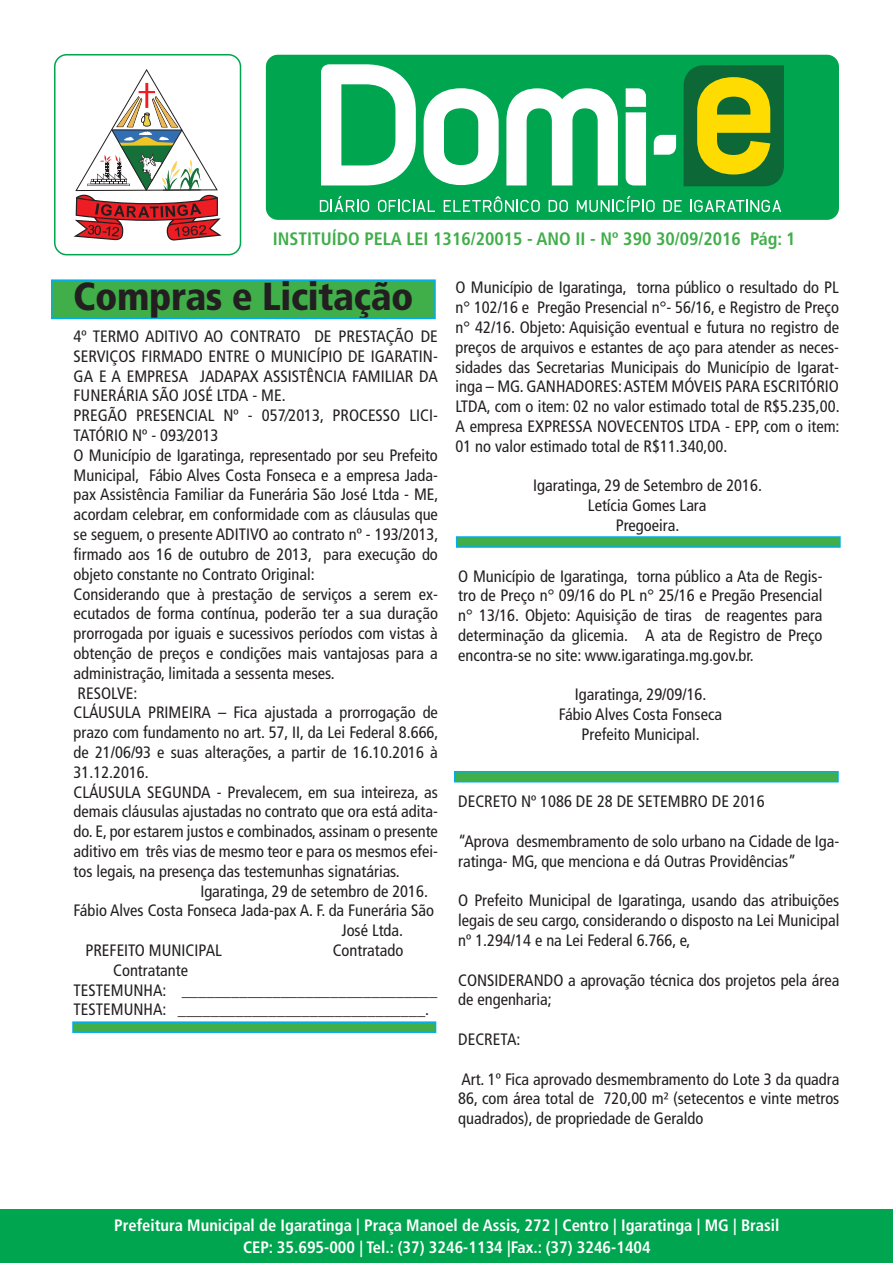
<style>
.page{position:relative;width:893px;height:1263px;background:#fff}
.page>*{position:absolute;margin:0;border:0;box-sizing:border-box;transform-origin:0 0}
.Titulo{font:900 condensed 39px "Frutiger LT Std";letter-spacing:-.01em;color:#231f20}
.t1{font:700 condensed 18px "Frutiger LT Std";color:#40ae49}
.t2{font:condensed 16.5px/19.8px "Frutiger LT Std";color:#231f20;text-align:justify}
.t3{font:700 condensed 16.5px "Frutiger LT Std";color:#fff}
</style>
<div class="page">
<div style="left:1px;top:1209px;width:892px;height:53px;background:#00a54f"></div>
<div style="left:266px;top:55px;width:573px;height:165px;background:#00a54f;border-radius:12px"></div>
<svg style="left:684px;top:65px;width:100px;height:121px;background:#6c9721"></svg>
<svg style="left:424px;top:88px;width:75px;height:97px"></svg>
<svg style="left:506px;top:88px;width:112px;height:97px"></svg>
<svg style="left:654px;top:135px;width:22px;height:20px"></svg>
<svg style="left:321px;top:64px;width:95px;height:121px"></svg>
<svg style="left:626px;top:88px;width:20px;height:97px;background:#ecf8f2"></svg>
<svg style="left:74px;top:69px;width:148px;height:172px"></svg>
<hr style="left:163px;top:189px;width:38px;height:2px;background:#231f20">
<div style="left:54px;top:54px;width:187px;height:201px;border:2px solid #00a54f;border-radius:12px"></div>
<svg style="left:320px;top:196px;width:49px;height:16px"></svg>
<svg style="left:378px;top:200px;width:57px;height:12px"></svg>
<svg style="left:444px;top:196px;width:96px;height:16px"></svg>
<svg style="left:549px;top:200px;width:19px;height:12px"></svg>
<svg style="left:577px;top:196px;width:78px;height:16px"></svg>
<svg style="left:663px;top:200px;width:19px;height:12px"></svg>
<svg style="left:690px;top:200px;width:91px;height:12px"></svg>
<div style="left:52px;top:280px;width:383px;height:38px;background:#40ae49"></div>
<div style="left:51px;top:279px;width:385px;height:40px;border:2px solid #00aeef"></div>
<div style="left:456px;top:536px;width:385px;height:12px;background:#40ae49;border:2px solid #00aeef"></div>
<div style="left:454px;top:771px;width:385px;height:11px;background:#40ae49;border:2px solid #00aeef"></div>
<div style="left:72px;top:1021px;width:364px;height:12px;background:#40ae49;border:2px solid #00aeef"></div>
<p class="t1" style="left:273px;top:228px;width:524px">INSTITUÍDO PELA LEI 1316/20015 - ANO II - Nº 390 30/09/2016 Pág: 1</p>
<p class="Titulo" style="left:73px;top:273px;width:342px">Compras e Licitação</p>
<p class="t2" style="left:455px;top:278px;width:386px">O Município de Igaratinga, torna público o resultado do PL n° 102/16 e Pregão Presencial n°- 56/16, e Registro de Preço n° 42/16. Objeto: Aquisição eventual e futura no registro de preços de arquivos e estantes de aço para atender as neces&shy;sidades das Secretarias Municipais do Município de Igarat&shy;inga – MG. GANHADORES: ASTEM MÓVEIS PARA ESCRITÓRIO LTDA, com o item: 02 no valor estimado total de R$5.235,00.<br>A empresa EXPRESSA NOVECENTOS LTDA - EPP, com o item:<br>01 no valor estimado total de R$11.340,00.</p>
<p class="t2" style="left:533px;top:476px;width:230px">Igaratinga, 29 de Setembro de 2016.</p>
<p class="t2" style="left:588px;top:496px;width:120px">Letícia Gomes Lara</p>
<p class="t2" style="left:616px;top:515px;width:65px">Pregoeira.</p>
<p class="t2" style="left:458px;top:566px;width:366px">O Município de Igaratinga, torna público a Ata de Regis&shy;tro de Preço n° 09/16 do PL n° 25/16 e Pregão Presencial n° 13/16. Objeto: Aquisição de tiras de reagentes para determinação da glicemia. A ata de Registro de Preço encontra-se no site: www.igaratinga.mg.gov.br.</p>
<p class="t2" style="left:575px;top:685px;width:133px">Igaratinga, 29/09/16.</p>
<p class="t2" style="left:559px;top:705px;width:165px">Fábio Alves Costa Fonseca</p>
<p class="t2" style="left:582px;top:724px;width:120px">Prefeito Municipal.</p>
<p class="t2" style="left:74px;top:327px;width:366px">4º TERMO ADITIVO AO CONTRATO DE PRESTAÇÃO DE SERVIÇOS FIRMADO ENTRE O MUNICÍPIO DE IGARATIN-GA E A EMPRESA JADAPAX ASSISTÊNCIA FAMILIAR DA FUNERÁRIA SÃO JOSÉ LTDA - ME.</p>
<p class="t2" style="left:74px;top:406px;width:366px">PREGÃO PRESENCIAL Nº - 057⁄2013, PROCESSO LICI-<br>TATÓRIO Nº - 093⁄2013</p>
<p class="t2" style="left:74px;top:445px;width:366px">O Município de Igaratinga, representado por seu Prefeito Municipal, Fábio Alves Costa Fonseca e a empresa Jada&shy;pax Assistência Familiar da Funerária São José Ltda - ME, acordam celebrar, em conformidade com as cláusulas que se seguem, o presente ADITIVO ao contrato nº - 193/2013, firmado aos 16 de outubro de 2013, para execução do objeto constante no Contrato Original:</p>
<p class="t2" style="left:74px;top:584px;width:366px">Considerando que à prestação de serviços a serem ex&shy;ecutados de forma contínua, poderão ter a sua duração prorrogada por iguais e sucessivos períodos com vistas à obtenção de preços e condições mais vantajosas para a administração, limitada a sessenta meses.</p>
<p class="t2" style="left:78px;top:683px;width:61px">RESOLVE:</p>
<p class="t2" style="left:74px;top:703px;width:366px">CLÁUSULA PRIMEIRA – Fica ajustada a prorrogação de prazo com fundamento no art. 57, II, da Lei Federal 8.666, de 21/06/93 e suas alterações, a partir de 16.10.2016 à 31.12.2016.</p>
<p class="t2" style="left:74px;top:782px;width:366px">CLÁUSULA SEGUNDA - Prevalecem, em sua inteireza, as demais cláusulas ajustadas no contrato que ora está adita&shy;do. E, por estarem justos e combinados, assinam o presente aditivo em três vias de mesmo teor e para os mesmos efei&shy;tos legais, na presença das testemunhas signatárias.</p>
<p class="t2" style="left:200px;top:881px;width:229px">Igaratinga, 29 de setembro de 2016.</p>
<p class="t2" style="left:341px;top:901px;width:94px;text-indent:-268px">Fábio Alves Costa Fonseca Jada-pax A. F. da Funerária São<br>José Ltda.</p>
<p class="t2" style="left:85px;top:940px;width:138px">PREFEITO MUNICIPAL</p>
<p class="t2" style="left:333px;top:940px;width:72px">Contratado</p>
<p class="t2" style="left:113px;top:960px;width:76px">Contratante</p>
<p class="t2" style="left:74px;top:980px;width:365px">TESTEMUNHA: _______________________________</p>
<p class="t2" style="left:74px;top:1000px;width:357px">TESTEMUNHA: ______________________________.</p>
<p class="t2" style="left:458px;top:792px;width:308px">DECRETO Nº 1086 DE 28 DE SETEMBRO DE 2016</p>
<p class="t2" style="left:458px;top:831px;width:383px">“Aprova desmembramento de solo urbano na Cidade de Iga&shy;ratinga- MG, que menciona e dá Outras Providências”</p>
<p class="t2" style="left:458px;top:891px;width:383px">O Prefeito Municipal de Igaratinga, usando das atribuições legais de seu cargo, considerando o disposto na Lei Municipal nº 1.294/14 e na Lei Federal 6.766, e,</p>
<p class="t2" style="left:458px;top:970px;width:383px">CONSIDERANDO a aprovação técnica dos projetos pela área de engenharia;</p>
<p class="t2" style="left:458px;top:1029px;width:64px">DECRETA:</p>
<p class="t2" style="left:458px;top:1069px;width:383px">Art. 1º Fica aprovado desmembramento do Lote 3 da quadra 86, com área total de 720,00 m² (setecentos e vinte metros quadrados), de propriedade de Geraldo</p>
<p class="t3" style="left:114px;top:1215px;width:667px">Prefeitura Municipal de Igaratinga | Praça Manoel de Assis, 272 | Centro | Igaratinga | MG | Brasil</p>
<p class="t3" style="left:243px;top:1237px;width:409px">CEP: 35.695-000 | Tel.: (37) 3246-1134 |Fax.: (37) 3246-1404</p>
</div>
